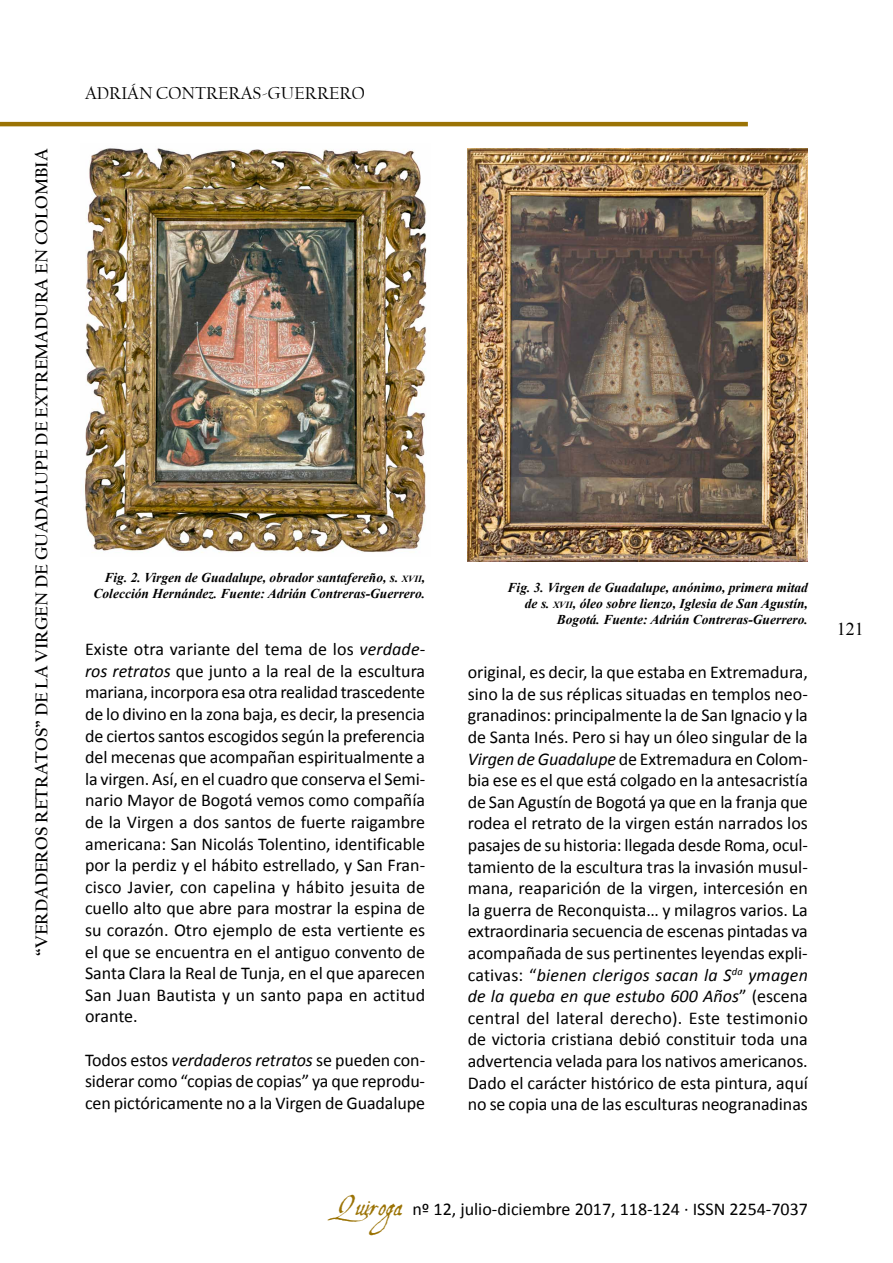
<style>
.page{position:relative;width:893px;height:1263px;background:#fff}
.page>*{position:absolute;margin:0;border:0;box-sizing:border-box;transform-origin:0 0}
.t1{font:18px/21.6px "Calibri";color:#000;text-align:justify}
.t2{font:700 18px "Californian FB";color:#000}
.t3{font:18px "Californian FB";color:#000}
.t4{font:18px "Times New Roman";color:#000}
.t5{font:italic 700 13.5px/16.2px "Times New Roman";color:#000;text-align:right}
.s1{font-size:9.45px}
.s2{font-style:italic}
.s3{font-family:"Aquiline";font-size:27px;color:#9b7305}
</style>
<div class="page">
<hr style="left:0;top:122px;width:748px;height:4px;background:#9b7305">
<img style="left:84px;top:148px;width:343px;height:405px">
<img style="left:468px;top:149px;width:340px;height:413px">
<p class="t2" style="left:31px;top:955px;width:807px;rotate:-90deg">“verdaderos Retratos” De La Virgen De Guadalupe De Extremadura En Colombia</p>
<p class="t3" style="left:85px;top:83px;width:134px">ADRIÁN CONTRERA</p>
<p class="t3" style="left:253px;top:83px;width:55px">S-GUERRER</p>
<p class="t3" style="left:352px;top:83px;width:14px">O</p>
<p class="t5" style="left:94px;top:569px;width:333px">Fig. 2. Virgen de Guadalupe, obrador santafereño, s. <span class="s1">XVII</span>,<br>Colección Hernández. Fuente: Adrián Contreras-Guerrero.</p>
<p class="t5" style="left:508px;top:579px;width:302px">Fig. 3. Virgen de Guadalupe, anónimo, primera mitad de s. <span class="s1">XVII</span>, óleo sobre lienzo, Iglesia de San Agustín,<br>Bogotá. Fuente: Adrián Contreras-Guerrero.</p>
<p class="t1" style="left:85px;top:638px;width:342px">Existe otra variante del tema de los <span class="s2">verdade&shy;ros retratos</span> que junto a la real de la escultura mariana, incorpora esa otra realidad trascedente de lo divino en la zona baja, es decir, la presencia de ciertos santos escogidos según la preferencia del mecenas que acompañan espiritualmente a la virgen. Así, en el cuadro que conserva el Semi&shy;nario Mayor de Bogotá vemos como compañía de la Virgen a dos santos de fuerte raigambre americana: San N icolás Tolentino, identificable por la perdiz y el hábito estrellado, y San Fran&shy;cisco Javier, con capelina y hábito jesuita de cuello alto que abre para mostrar la espina de su corazón. Otro ejemplo de esta vertiente es el que se encuentra en el antiguo convento de Santa Clara la Real de Tunja, en el que aparecen San Juan Bautista y un santo papa en actitud orante.</p>
<p class="t1" style="left:85px;top:1049px;width:342px">Todos estos <span class="s2">verdaderos retratos</span> se pueden con&shy;siderar como “copias de copias” ya que reprodu&shy;cen pictóricamente no a la Virgen de Guadalupe</p>
<p class="t1" style="left:468px;top:661px;width:342px">original, es decir, la que estaba en Extremadura, sino la de sus réplicas situadas en templos neo&shy;granadinos: principalmente la de San Ignacio y la de Santa I nés. Pero si hay un óleo singular de la <span class="s2">Virgen de Guadalupe</span> de Extremadura en Colom&shy;bia ese es el que está colgado en la antesacristía de San Agustín de Bogotá ya que en la franja que rodea el retrato de la virgen están narrados los pasajes de su historia: llegada desde Roma, ocul&shy;tamiento de la escultura tras la invasión musul&shy;mana, reaparición de la virgen, intercesión en la guerra de Reconquista… y milagros varios. La extraordinaria secuencia de escenas pintadas va acompañada de sus pertinentes leyendas expli&shy;cativas: “<span class="s2">bienen clerigos sacan la S</span><sup>da</sup> <span class="s2">ymagen de la queba en que estubo 600 Años</span>” (escena central del lateral derecho). Este testimonio de victoria cristiana debió constituir toda una advertencia velada para los nativos americanos.<br>Dado el carácter histórico de esta pintura, aquí no se copia una de las esculturas neogranadinas</p>
<p class="t4" style="left:837px;top:616px;width:28px">121</p>
<p class="t1" style="left:336px;top:1198px;width:365px"><span class="s3">Quiroga</span> nº 12, julio-diciembre 2017, 118-124 · ISSN</p>
<p class="t1" style="left:729px;top:1198px;width:80px">2254-7037</p>
</div>
